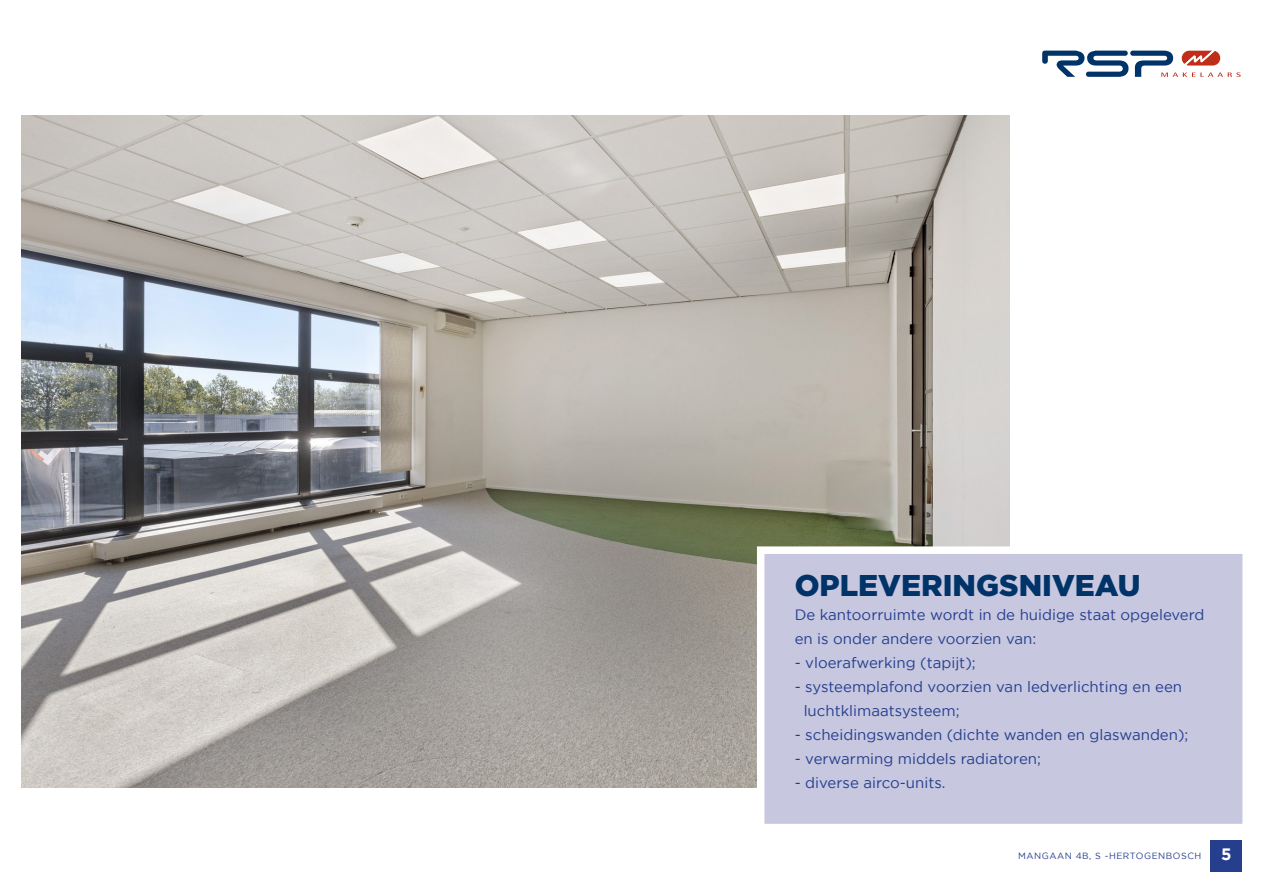
<style>
.page{position:relative;width:1263px;height:893px;background:#fff}
.page>*{position:absolute;margin:0;border:0;box-sizing:border-box;transform-origin:0 0}
.t1{font:900 30px "Gotham";color:#003367}
.t2{font:700 16.5px "Gotham";color:#fff}
.t3{font:15px/24px "Gotham";color:#253f8e}
.t4{font:9px "Gotham";letter-spacing:.06em;color:#253f8e}
</style>
<div class="page">
<img style="left:21px;top:116px;width:989px;height:672px">
<svg style="left:1042px;top:50px;width:199px;height:27px"></svg>
<div style="left:757px;top:546px;width:493px;height:285px;background:#c7c7e0;border:8px solid #fff"></div>
<div style="left:1210px;top:840px;width:32px;height:32px;background:#253f8e"></div>
<p class="t1" style="left:795px;top:568px;width:347px">OPLEVERINGSNIVEAU</p>
<p class="t3" style="left:795px;top:602px;width:411px">De kantoorruimte wordt in de huidige staat opgeleverd en is onder andere voorzien van:</p>
<p class="t3" style="left:795px;top:650px;width:183px">- vloerafwerking (tapijt);</p>
<p class="t3" style="left:804px;top:674px;width:380px;text-indent:-9px">- systeemplafond voorzien van ledverlichting en een luchtklimaatsysteem;</p>
<p class="t3" style="left:795px;top:722px;width:395px">- scheidingswanden (dichte wanden en glaswanden);</p>
<p class="t3" style="left:795px;top:746px;width:248px">- verwarming middels radiatoren;</p>
<p class="t3" style="left:795px;top:770px;width:152px">- diverse airco-units.</p>
<p class="t4" style="left:1018px;top:850px;width:185px">MANGAAN 4B, S -HERTOGENBOSCH</p>
<p class="t2" style="left:1221px;top:845px;width:12px">5</p>
</div>
